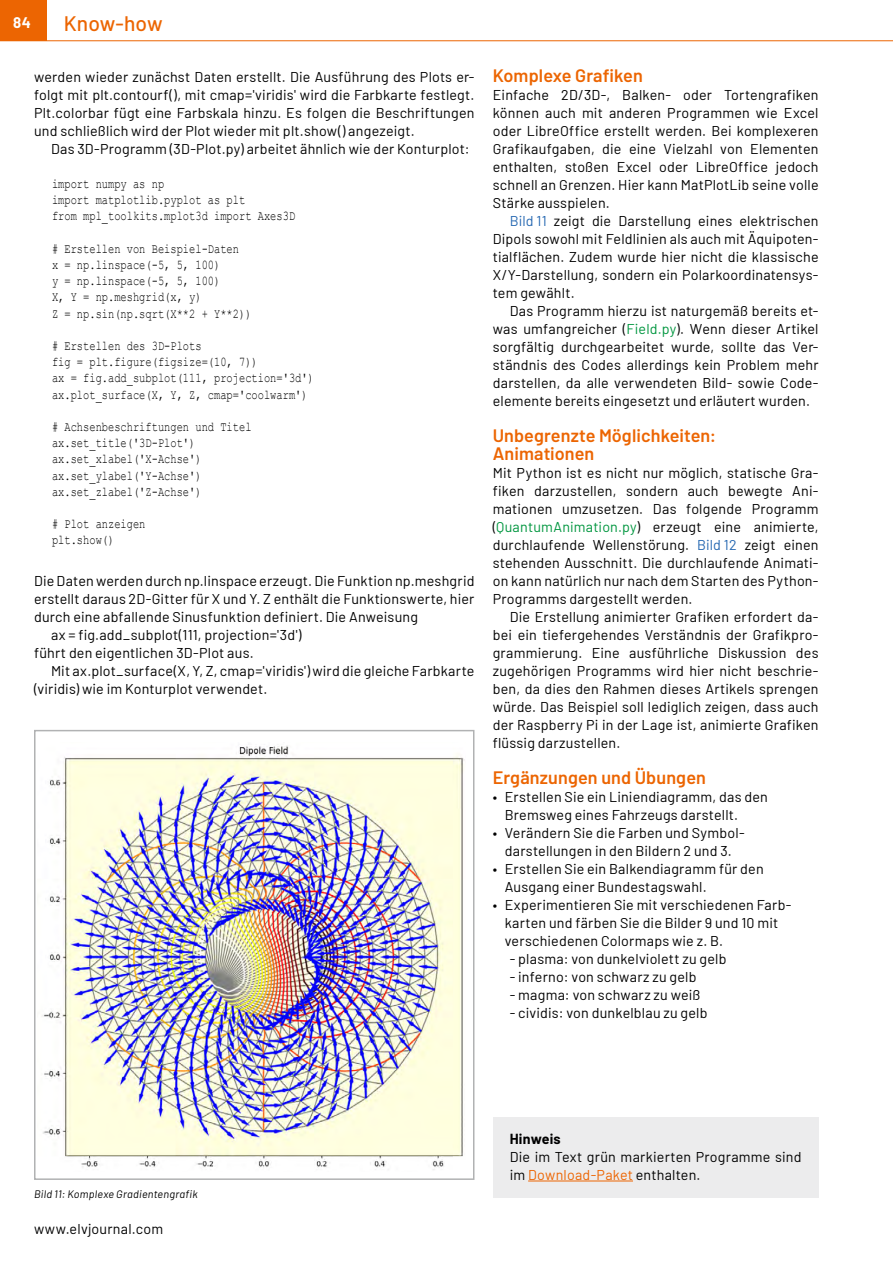
<style>
.page{position:relative;width:893px;height:1263px;background:#fff}
.page>*{position:absolute;margin:0;border:0;box-sizing:border-box;transform-origin:0 0}
.t1{font:500 21px "Barlow";color:#ec6502}
.t2{font:600 18px/18px "Barlow";letter-spacing:.005em;color:#ec6502}
.t3{font:700 15px "Barlow";color:#fff}
.t4{font:14.25px/18px "Barlow";letter-spacing:.015em;color:#000;text-align:justify}
.t5{font:700 14.25px "Barlow";letter-spacing:.015em;color:#000}
.t6{font:13.5px/16.2px "Courier New";color:#000;scale:.77 1}
.t7{font:italic 10.8px "Barlow";letter-spacing:.025em;color:#000}
.s1{color:#2769b2}
.s2{color:#00963f}
.s3{color:#ec6502}
</style>
<div class="page">
<div style="left:0;top:0;width:47px;height:40px;background:#ec6502"></div>
<hr style="left:0;top:40px;width:893px;height:1px;background:#ec6502">
<div style="left:493px;top:1117px;width:326px;height:81px;background:#ececed"></div>
<hr style="left:528px;top:1180px;width:105px;height:1px;background:#ec6502">
<img style="left:42px;top:745px;width:423px;height:425px">
<div style="left:34px;top:730px;width:440px;height:450px;border:2px solid #b1b2b3"></div>
<p class="t3" style="left:13px;top:11px;width:19px">84</p>
<h1 class="t1" style="left:64px;top:8px;width:100px">Know-how</h1>
<p class="t4" style="left:34px;top:67px;width:442px">werden wieder zunächst Daten erstellt. Die Ausführung des Plots er&shy;folgt mit plt.contourf(), mit cmap='viridis' wird die Farbkarte festlegt.<br>Plt.colorbar fügt eine Farbskala hinzu. Es folgen die Beschriftungen und schließlich wird der Plot wieder mit plt.show() angezeigt.</p>
<p class="t4" style="left:51px;top:139px;width:420px">Das 3D-Programm (3D-Plot.py) arbeitet ähnlich wie der Konturplot:</p>
<p class="t6" style="left:52px;top:175px;width:317px">import numpy as np<br>import matplotlib.pyplot as plt<br>from mpl_toolkits.mplot3d import Axes3D</p>
<p class="t6" style="left:52px;top:240px;width:261px"># Erstellen von Beispiel-Daten<br>x = np.linspace(-5, 5, 100)<br>y = np.linspace(-5, 5, 100)<br>X, Y = np.meshgrid(x, y)<br>Z = np.sin(np.sqrt(X**2 + Y**2))</p>
<p class="t6" style="left:52px;top:337px;width:342px"># Erstellen des 3D-Plots<br>fig = plt.figure(figsize=(10, 7))<br>ax = fig.add_subplot(111, projection='3d') ax.plot_surface(X, Y, Z, cmap='coolwarm')</p>
<p class="t6" style="left:52px;top:418px;width:261px"># Achsenbeschriftungen und Titel ax.set_title('3D-Plot') ax.set_xlabel('X-Achse') ax.set_ylabel('Y-Achse') ax.set_zlabel('Z-Achse')</p>
<p class="t6" style="left:52px;top:515px;width:123px"># Plot anzeigen plt.show()</p>
<p class="t4" style="left:34px;top:571px;width:442px">Die Daten werden durch np.linspace erzeugt. Die Funktion np.meshgrid</p>
<p class="t4" style="left:34px;top:589px;width:442px">erstellt daraus 2D-Gitter für X und Y. Z enthält die Funktionswerte, hier</p>
<p class="t4" style="left:34px;top:607px;width:386px">durch eine abfallende Sinusfunktion definiert. Die Anweisung</p>
<p class="t4" style="left:51px;top:625px;width:252px">ax = fig.add_subplot(111, projection='3d')</p>
<p class="t4" style="left:34px;top:643px;width:221px">führt den eigentlichen 3D-Plot aus.</p>
<p class="t4" style="left:51px;top:661px;width:425px">Mit ax.plot_surface(X, Y, Z, cmap='viridis') wird die gleiche Farbkarte</p>
<p class="t4" style="left:34px;top:679px;width:235px">(viridis) wie im Konturplot verwendet.</p>
<p class="t2" style="left:493px;top:65px;width:152px">Komplexe Grafiken</p>
<p class="t4" style="left:493px;top:85px;width:327px">Einfache 2D/3D-, Balken- oder Tortengrafiken können auch mit anderen Programmen wie Excel oder LibreOffice erstellt werden. Bei komplexeren Grafikaufgaben, die eine Vielzahl von Elementen enthalten, stoßen Excel oder LibreOffice jedoch schnell an Grenzen. Hier kann MatPlotLib seine volle Stärke ausspielen.</p>
<p class="t4" style="left:493px;top:211px;width:327px;text-indent:17px"><span class="s1">Bild 11</span> zeigt die Darstellung eines elektrischen Dipols sowohl mit Feldlinien als auch mit Äquipoten&shy;tialflächen. Zudem wurde hier nicht die klassische X/Y-Darstellung, sondern ein Polarkoordinatensys&shy;tem gewählt.</p>
<p class="t4" style="left:493px;top:301px;width:327px;text-indent:17px">Das Programm hierzu ist naturgemäß bereits et&shy;was umfangreicher (<span class="s2">Field.py</span>). Wenn dieser Artikel sorgfältig durchgearbeitet wurde, sollte das Ver&shy;ständnis des Codes allerdings kein Problem mehr darstellen, da alle verwendeten Bild- sowie Code&shy;elemente bereits eingesetzt und erläutert wurden.</p>
<p class="t2" style="left:493px;top:425px;width:225px">Unbegrenzte Möglichkeiten:<br>Animationen</p>
<p class="t4" style="left:493px;top:463px;width:327px">Mit Python ist es nicht nur möglich, statische Gra&shy;fiken darzustellen, sondern auch bewegte Ani&shy;mationen umzusetzen. Das folgende Programm (<span class="s2">QuantumAnimation.py</span>) erzeugt eine animierte, durchlaufende Wellenstörung. <span class="s1">Bild 12</span> zeigt einen stehenden Ausschnitt. Die durchlaufende Animati&shy;on kann natürlich nur nach dem Starten des Python-Programms dargestellt werden.</p>
<p class="t4" style="left:493px;top:607px;width:327px;text-indent:17px">Die Erstellung animierter Grafiken erfordert da&shy;bei ein tiefergehendes Verständnis der Grafikpro&shy;grammierung. Eine ausführliche Diskussion des zugehörigen Programms wird hier nicht beschrie&shy;ben, da dies den Rahmen dieses Artikels sprengen würde. Das Beispiel soll lediglich zeigen, dass auch der Raspberry Pi in der Lage ist, animierte Grafiken flüssig darzustellen.</p>
<p class="t2" style="left:493px;top:767px;width:215px">Ergänzungen und Übungen</p>
<p class="t4" style="left:505px;top:787px;width:265px;text-indent:-12px">• Erstellen Sie ein Liniendiagramm, das den<br>Bremsweg eines Fahrzeugs darstellt.</p>
<p class="t4" style="left:493px;top:823px;width:253px;text-align:center">• Verändern Sie die Farben und Symbol&shy;darstellungen in den Bildern 2 und 3.</p>
<p class="t4" style="left:505px;top:859px;width:260px;text-indent:-12px">• Erstellen Sie ein Balkendiagramm für den<br>Ausgang einer Bundestagswahl.</p>
<p class="t4" style="left:505px;top:895px;width:288px;text-align:left;text-indent:-12px">• Experimentieren Sie mit verschiedenen Farb&shy;karten und färben Sie die Bilder 9 und 10 mit verschiedenen Colormaps wie z. B.</p>
<p class="t4" style="left:510px;top:949px;width:218px">- plasma: von dunkelviolett zu gelb</p>
<p class="t4" style="left:510px;top:967px;width:188px">- inferno: von schwarz zu gelb</p>
<p class="t4" style="left:510px;top:985px;width:192px">- magma: von schwarz zu weiß</p>
<p class="t4" style="left:510px;top:1003px;width:199px">- cividis: von dunkelblau zu gelb</p>
<p class="t7" style="left:34px;top:1186px;width:165px">Bild 11: Komplexe Gradientengrafik</p>
<p class="t4" style="left:34px;top:1219px;width:131px">www.elvjournal.com</p>
<p class="t5" style="left:510px;top:1128px;width:53px">Hinweis</p>
<p class="t4" style="left:510px;top:1147px;width:293px">Die im Text grün markierten Programme sind im <span class="s3">Download-Paket</span> enthalten.</p>
</div>
